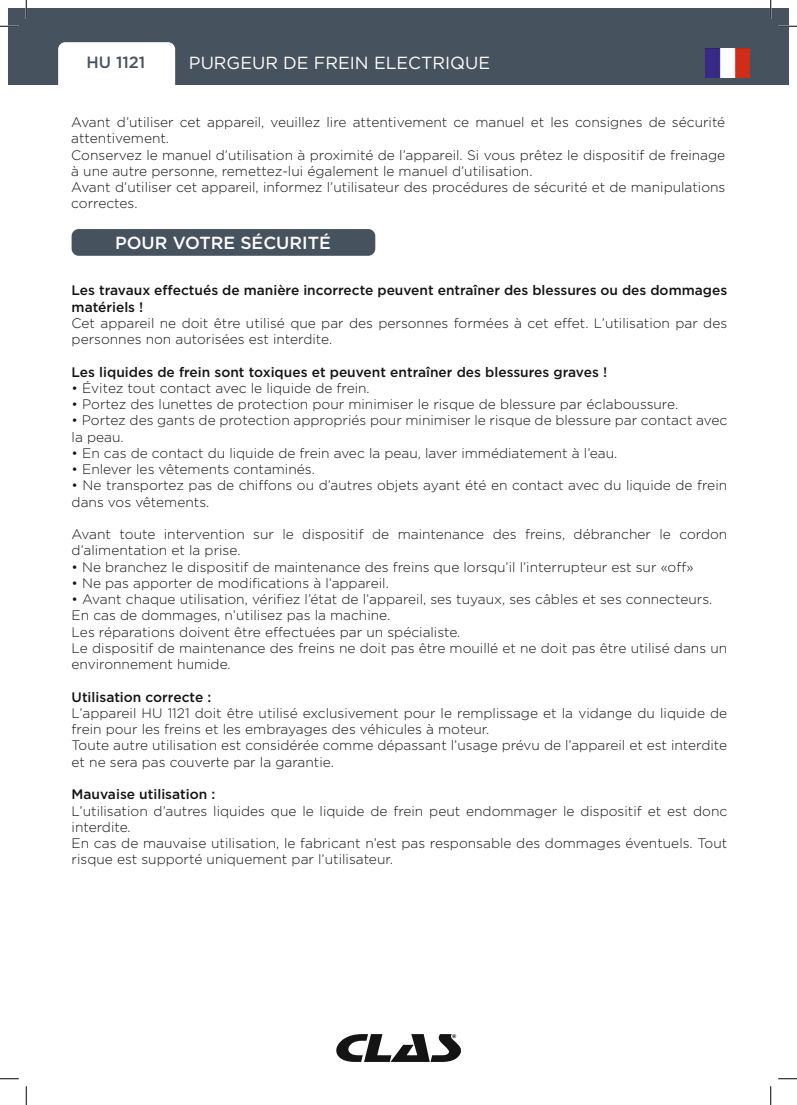
<style>
.page{position:relative;width:797px;height:1105px;background:#fff}
.page>*{position:absolute;margin:0;border:0;box-sizing:border-box;transform-origin:0 0}
.t1{font:17.5px "Gotham";color:#fff}
.t2{font:500 17.5px "Gotham";color:#fff}
.t3{font:500 16.25px "Gotham";color:#47525f}
.t4{font:300 13.75px/16.2px "Gotham";color:#131413}
.t5{font:500 13.75px/16.2px "Gotham";color:#131413}
</style>
<div class="page">
<div style="left:9px;top:9px;width:17px;height:76px;background:#47525f"></div>
<div style="left:26px;top:9px;width:762px;height:76px;background:#47525f"></div>
<div style="left:58px;top:42px;width:117px;height:58px;background:#fff;border-radius:7px"></div>
<img style="left:705px;top:48px;width:44px;height:29px">
<svg style="left:336px;top:1034px;width:125px;height:28px"></svg>
<div style="left:72px;top:229px;width:303px;height:27px;background:#47525f;border-radius:7px"></div>
<svg style="left:0;top:25px;width:19px;height:2px"></svg>
<svg style="left:778px;top:25px;width:19px;height:2px"></svg>
<svg style="left:0;top:1078px;width:19px;height:1px"></svg>
<svg style="left:778px;top:1078px;width:19px;height:1px"></svg>
<svg style="left:25px;top:0;width:2px;height:19px"></svg>
<svg style="left:25px;top:1086px;width:2px;height:19px"></svg>
<svg style="left:770px;top:0;width:1px;height:19px"></svg>
<svg style="left:770px;top:1086px;width:1px;height:19px"></svg>
<p class="t3" style="left:86px;top:52px;width:60px">HU 1121</p>
<p class="t1" style="left:189px;top:52px;width:303px">PURGEUR DE FREIN ELECTRIQUE</p>
<p class="t4" style="left:71px;top:114px;width:655px">Avant d’utiliser cet appareil, veuillez lire attentivement ce manuel et les consignes de sécurité attentivement.<br>Conservez le manuel d’utilisation à proximité de l’appareil. Si vous prêtez le dispositif de freinage à une autre personne, remettez-lui également le manuel d’utilisation.<br>Avant d’utiliser cet appareil, informez l’utilisateur des procédures de sécurité et de manipulations correctes.</p>
<p class="t2" style="left:115px;top:232px;width:217px">POUR VOTRE SÉCURITÉ</p>
<p class="t5" style="left:72px;top:282px;width:657px">Les travaux effectués de manière incorrecte peuvent entraîner des blessures ou des dommages matériels !</p>
<p class="t4" style="left:72px;top:314px;width:657px">Cet appareil ne doit être utilisé que par des personnes formées à cet effet. L’utilisation par des personnes non autorisées est interdite.</p>
<p class="t5" style="left:72px;top:363px;width:537px">Les liquides de frein sont toxiques et peuvent entraîner des blessures graves !</p>
<p class="t4" style="left:72px;top:379px;width:300px">• Évitez tout contact avec le liquide de frein.</p>
<p class="t4" style="left:72px;top:396px;width:608px">• Portez des lunettes de protection pour minimiser le risque de blessure par éclaboussure.</p>
<p class="t4" style="left:72px;top:412px;width:657px">• Portez des gants de protection appropriés pour minimiser le risque de blessure par contact avec la peau.</p>
<p class="t4" style="left:72px;top:444px;width:547px">• En cas de contact du liquide de frein avec la peau, laver immédiatement à l’eau.</p>
<p class="t4" style="left:72px;top:461px;width:245px">• Enlever les vêtements contaminés.</p>
<p class="t4" style="left:72px;top:477px;width:657px">• Ne transportez pas de chiffons ou d’autres objets ayant été en contact avec du liquide de frein dans vos vêtements.</p>
<p class="t4" style="left:72px;top:526px;width:657px">Avant toute intervention sur le dispositif de maintenance des freins, débrancher le cordon d’alimentation et la prise.</p>
<p class="t4" style="left:72px;top:558px;width:623px">• Ne branchez le dispositif de maintenance des freins que lorsqu’il l’interrupteur est sur «off»</p>
<p class="t4" style="left:72px;top:575px;width:319px">• Ne pas apporter de modifications à l’appareil.</p>
<p class="t4" style="left:72px;top:591px;width:657px">• Avant chaque utilisation, vérifiez l’état de l’appareil, ses tuyaux, ses câbles et ses connecteurs.<br>En cas de dommages, n’utilisez pas la machine.<br>Les réparations doivent être effectuées par un spécialiste.<br>Le dispositif de maintenance des freins ne doit pas être mouillé et ne doit pas être utilisé dans un environnement humide.</p>
<p class="t5" style="left:72px;top:688px;width:141px">Utilisation correcte :</p>
<p class="t4" style="left:72px;top:705px;width:657px">L’appareil HU 1121 doit être utilisé exclusivement pour le remplissage et la vidange du liquide de frein pour les freins et les embrayages des véhicules à moteur.<br>Toute autre utilisation est considérée comme dépassant l’usage prévu de l’appareil et est interdite et ne sera pas couverte par la garantie.</p>
<p class="t5" style="left:72px;top:786px;width:145px">Mauvaise utilisation :</p>
<p class="t4" style="left:72px;top:802px;width:657px">L’utilisation d’autres liquides que le liquide de frein peut endommager le dispositif et est donc interdite.<br>En cas de mauvaise utilisation, le fabricant n’est pas responsable des dommages éventuels. Tout risque est supporté uniquement par l’utilisateur.</p>
</div>
